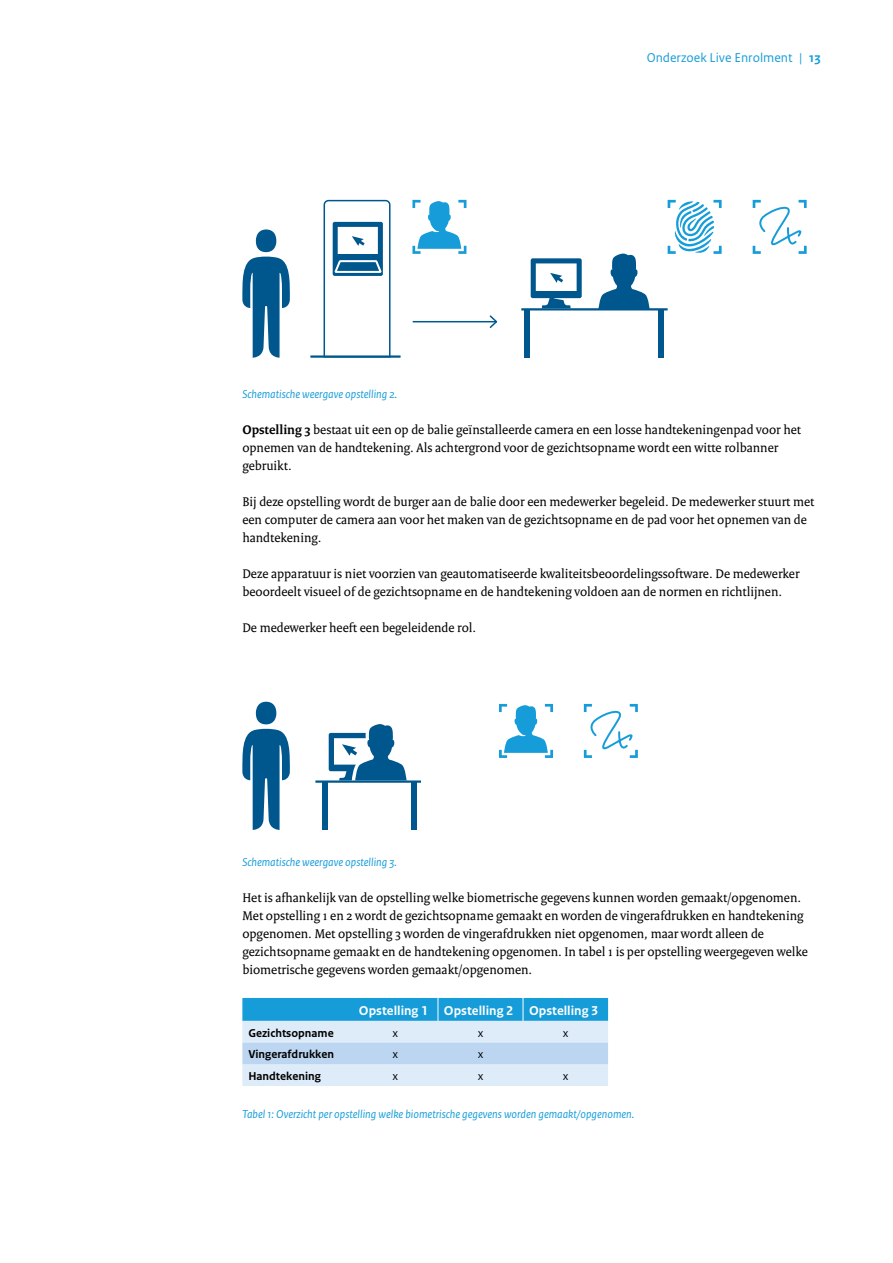
<style>
.page{position:relative;width:893px;height:1263px;background:#fff}
.page>*{position:absolute;margin:0;border:0;box-sizing:border-box;transform-origin:0 0}
.Body_inspr{font:13.5px/18px "Rijksoverheid Serif";color:#000}
._30_RO_Tabel_Kop{font:700 13.5px "Rijksoverheid Sans Text";color:#fff}
.t1{font:13.5px "Rijksoverheid Sans Text";color:#169dd9}
._13_RO_Fotobijschrif{font:italic 12px "Rijksoverheid Sans Text";color:#169dd9}
._32_RO_Tabel_Broodte{font:700 12px "Rijksoverheid Sans Text";color:#000}
._32_RO_Tabel_Broodte-2{font:12px "Rijksoverheid Sans Text";color:#000}
.s1{font-weight:700}
</style>
<div class="page">
<svg style="left:242px;top:998px;width:366px;height:88px;background:#a2d1ee"></svg>
<div style="left:256px;top:229px;width:20px;height:23px;background:#00578e;border-radius:50%"></div>
<svg style="left:242px;top:256px;width:48px;height:102px"></svg>
<div style="left:256px;top:702px;width:20px;height:22px;background:#00578e;border-radius:50%"></div>
<svg style="left:242px;top:728px;width:48px;height:102px"></svg>
<svg style="left:323px;top:199px;width:68px;height:156px"></svg>
<hr style="left:310px;top:355px;width:91px;height:3px;background:#00578e">
<hr style="left:315px;top:780px;width:106px;height:3px;background:#00578e">
<div style="left:411px;top:783px;width:6px;height:47px;background:#00578e"></div>
<div style="left:322px;top:783px;width:6px;height:47px;background:#00578e"></div>
<svg style="left:329px;top:724px;width:78px;height:56px"></svg>
<svg style="left:531px;top:258px;width:51px;height:50px"></svg>
<hr style="left:521px;top:308px;width:147px;height:2px;background:#00578e">
<div style="left:658px;top:310px;width:6px;height:48px;background:#00578e"></div>
<div style="left:524px;top:310px;width:6px;height:48px;background:#00578e"></div>
<svg style="left:598px;top:253px;width:52px;height:56px"></svg>
<hr style="left:413px;top:321px;width:83px;height:1px;background:#00578e">
<svg style="left:488px;top:315px;width:10px;height:13px"></svg>
<svg style="left:753px;top:200px;width:54px;height:54px"></svg>
<svg style="left:668px;top:200px;width:54px;height:54px"></svg>
<svg style="left:412px;top:200px;width:54px;height:54px"></svg>
<svg style="left:584px;top:704px;width:54px;height:54px"></svg>
<svg style="left:499px;top:704px;width:54px;height:54px"></svg>
<p class="t1" style="left:647px;top:50px;width:175px">Onderzoek Live Enrolment | <span class="s1">13</span></p>
<p class="_13_RO_Fotobijschrif" style="left:242px;top:387px;width:157px">Schematische weergave opstelling 2.</p>
<p class="Body_inspr" style="left:242px;top:420px;width:560px"><span class="s1">Opstelling 3</span> bestaat uit een op de balie geïnstalleerde camera en een losse handtekeningenpad voor het opnemen van de handtekening. Als achtergrond voor de gezichtsopname wordt een witte rolbanner gebruikt.</p>
<p class="Body_inspr" style="left:242px;top:492px;width:573px">Bij deze opstelling wordt de burger aan de balie door een medewerker begeleid. De medewerker stuurt met een computer de camera aan voor het maken van de gezichtsopname en de pad voor het opnemen van de handtekening.</p>
<p class="Body_inspr" style="left:242px;top:564px;width:559px">Deze apparatuur is niet voorzien van geautomatiseerde kwaliteitsbeoordelingssoftware. De medewerker beoordeelt visueel of de gezichtsopname en de handtekening voldoen aan de normen en richtlijnen.</p>
<p class="Body_inspr" style="left:242px;top:618px;width:235px">De medewerker heeft een begeleidende rol.</p>
<p class="_13_RO_Fotobijschrif" style="left:242px;top:855px;width:156px">Schematische weergave opstelling 3.</p>
<p class="Body_inspr" style="left:242px;top:888px;width:567px">Het is afhankelijk van de opstelling welke biometrische gegevens kunnen worden gemaakt/opgenomen.<br>Met opstelling 1 en 2 wordt de gezichtsopname gemaakt en worden de vingerafdrukken en handtekening opgenomen. Met opstelling 3 worden de vingerafdrukken niet opgenomen, maar wordt alleen de gezichtsopname gemaakt en de handtekening opgenomen. In tabel 1 is per opstelling weergegeven welke biometrische gegevens worden gemaakt/opgenomen.</p>
<p class="_30_RO_Tabel_Kop" style="left:359px;top:1003px;width:71px">Opstelling 1</p>
<p class="_30_RO_Tabel_Kop" style="left:444px;top:1003px;width:71px">Opstelling 2</p>
<p class="_30_RO_Tabel_Kop" style="left:529px;top:1003px;width:71px">Opstelling 3</p>
<p class="_32_RO_Tabel_Broodte" style="left:248px;top:1026px;width:87px">Gezichtsopname</p>
<p class="_32_RO_Tabel_Broodte-2" style="left:393px;top:1026px;width:7px">x</p>
<p class="_32_RO_Tabel_Broodte-2" style="left:478px;top:1026px;width:7px">x</p>
<p class="_32_RO_Tabel_Broodte-2" style="left:563px;top:1026px;width:7px">x</p>
<p class="_32_RO_Tabel_Broodte" style="left:248px;top:1047px;width:87px">Vingerafdrukken</p>
<p class="_32_RO_Tabel_Broodte-2" style="left:393px;top:1047px;width:7px">x</p>
<p class="_32_RO_Tabel_Broodte-2" style="left:478px;top:1047px;width:7px">x</p>
<p class="_32_RO_Tabel_Broodte" style="left:248px;top:1069px;width:74px">Handtekening</p>
<p class="_32_RO_Tabel_Broodte-2" style="left:393px;top:1069px;width:7px">x</p>
<p class="_32_RO_Tabel_Broodte-2" style="left:478px;top:1069px;width:7px">x</p>
<p class="_32_RO_Tabel_Broodte-2" style="left:563px;top:1069px;width:7px">x</p>
<p class="_13_RO_Fotobijschrif" style="left:242px;top:1107px;width:393px">Tabel 1: Overzicht per opstelling welke biometrische gegevens worden gemaakt/opgenomen.</p>
</div>
